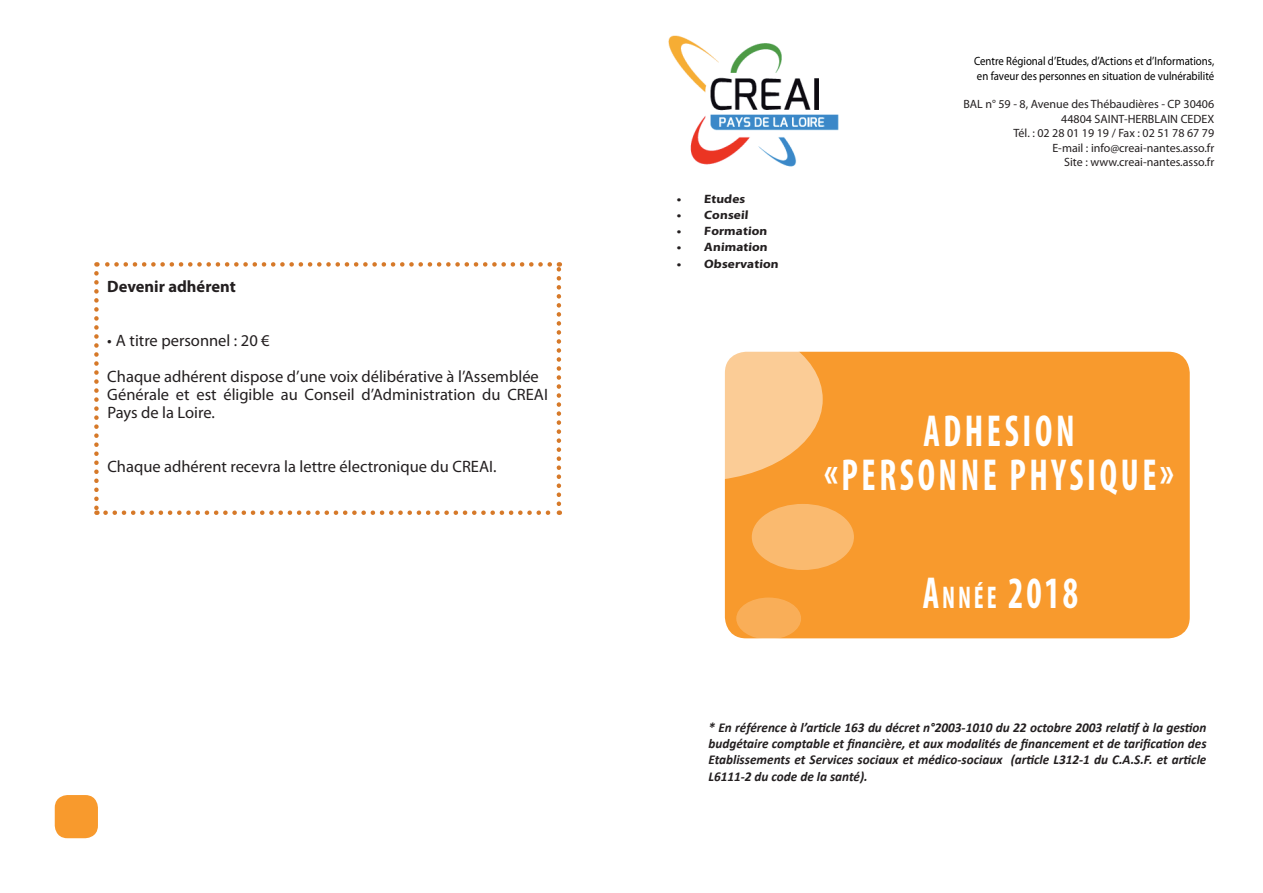
<style>
.page{position:relative;width:1263px;height:893px;background:#fff}
.page>*{position:absolute;margin:0;border:0;box-sizing:border-box;transform-origin:0 0}
.t1{font:700 condensed 45px/43.2px "Myriad Pro";letter-spacing:.1em;color:#fff;text-align:center;scale:.8 1}
.t2{font:700 condensed 45px "Myriad Pro";color:#fff;scale:.8 1}
.t3{font:16.5px/36px "Myriad Pro";color:#231f20}
.t4{font:700 16.5px "Myriad Pro";color:#231f20}
.t5{font:italic 700 13.5px/16.2px "Calibri";color:#231f20;text-align:justify}
.t6{font:700 12.15px "Myriad Pro";color:#231f20;scale:1.11 1}
.t7{font:12px/14.4px "Myriad Pro";color:#231f20;text-align:right}
.t8{font:12px/14.4px "Myriad Pro";color:#000;scale:.9 1}
.s1{font-size:31.5px}
</style>
<div class="page">
<div style="left:725px;top:352px;width:465px;height:286px;background:#f89a2d;border-radius:21px"></div>
<div style="left:55px;top:795px;width:43px;height:43px;background:#f89a2d;border-radius:13px"></div>
<div style="left:736px;top:597px;width:65px;height:42px;background:#f9ae58;border-radius:50%"></div>
<div style="left:571px;top:318px;width:252px;height:163px;background:#fff;border-radius:50%;opacity:.5"></div>
<div style="left:752px;top:504px;width:102px;height:66px;background:#faba6f;border-radius:50%"></div>
<svg style="left:94px;top:273px;width:5px;height:242px"></svg>
<svg style="left:105px;top:510px;width:455px;height:5px"></svg>
<svg style="left:557px;top:262px;width:4px;height:242px"></svg>
<svg style="left:96px;top:262px;width:454px;height:5px"></svg>
<img style="left:668px;top:35px;width:171px;height:132px">
<p class="t4" style="left:107px;top:276px;width:130px">Devenir adhérent</p>
<p class="t3" style="left:107px;top:322px;width:433px">• A titre personnel : 20 €<br>Chaque adhérent dispose d’une voix délibérative à l’Assemblée</p>
<p class="t3" style="left:107px;top:385px;width:442px;line-height:18px">Générale et est éligible au Conseil d’Administration du CREAI<br>Pays de la Loire.</p>
<p class="t3" style="left:107px;top:448px;width:391px">Chaque adhérent recevra la lettre électronique du CREAI.</p>
<p class="t6" style="left:677px;top:191px;width:64px">• Etudes</p>
<p class="t6" style="left:677px;top:207px;width:67px">• Conseil</p>
<p class="t6" style="left:677px;top:223px;width:84px">• Formation</p>
<p class="t6" style="left:677px;top:239px;width:84px">• Animation</p>
<p class="t6" style="left:677px;top:256px;width:94px">• Observation</p>
<p class="t8" style="left:974px;top:54px;width:268px">Centre Régional d’Etudes, d’Actions et d’Informations, en faveur des personnes en situation de vulnérabilité</p>
<p class="t7" style="left:963px;top:97px;width:252px">BAL n° 59 - 8, Avenue des Thébaudières - CP 30406<br>44804 SAINT-HERBLAIN CEDEX<br>Tél. : 02 28 01 19 19 / Fax : 02 51 78 67 79<br>E-mail : info@creai-nantes.asso.fr<br>Site : www.creai-nantes.asso.fr</p>
<h1 class="t1" style="left:824px;top:409px;width:439px">ADHESION<br>«PERSONNE PHYSIQUE»</h1>
<h1 class="t2" style="left:923px;top:564px;width:196px">A<span class="s1">NNÉE</span> 2018</h1>
<p class="t5" style="left:708px;top:719px;width:500px">* En référence à l’article 163 du décret n°2003-1010 du 22 octobre 2003 relatif à la gestion budgétaire comptable et financière, et aux modalités de financement et de tarification des Etablissements et Services sociaux et médico-sociaux (article L312-1 du C.A.S.F. et article L6111-2 du code de la santé).</p>
</div>
